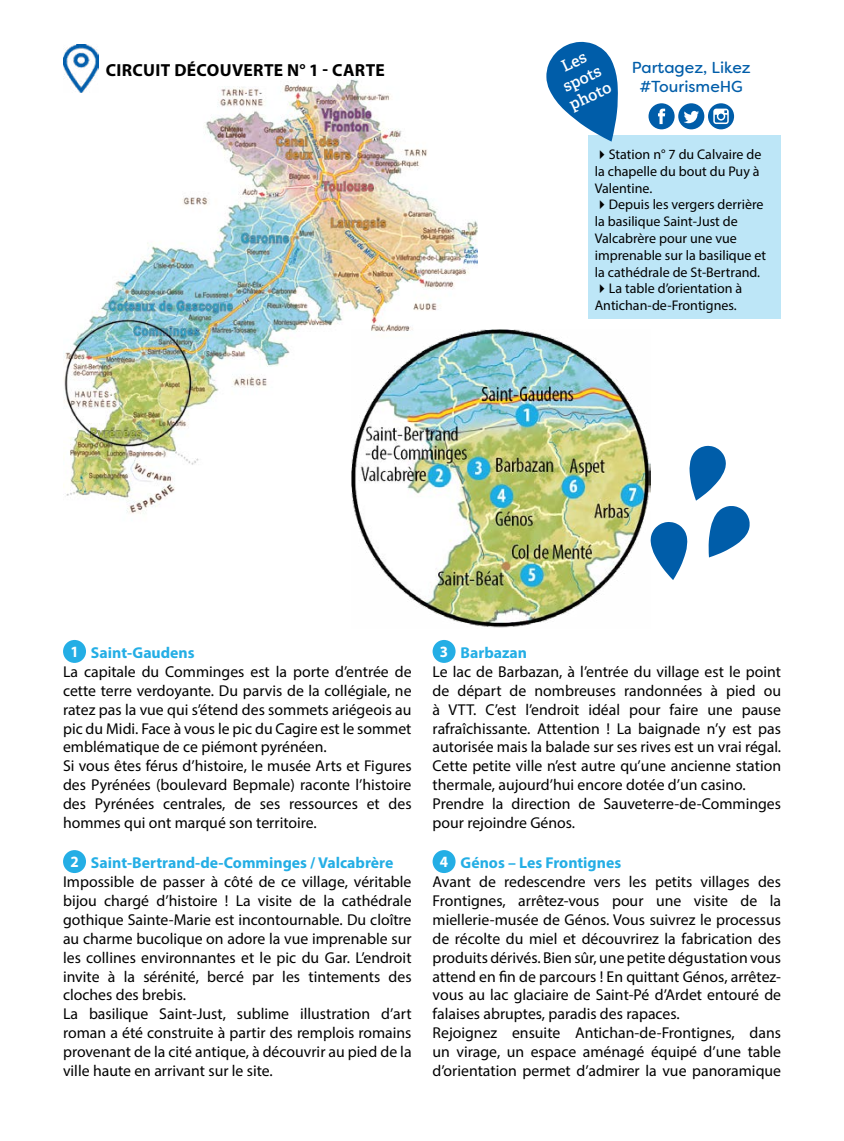
<style>
.page{position:relative;width:844px;height:1141px;background:#fff}
.page>*{position:absolute;margin:0;border:0;box-sizing:border-box;transform-origin:0 0}
.t1{font:700 17.5px "Myriad Pro";letter-spacing:.02em;color:#000}
.t2{font:15.92px "Filson Soft";color:#005da9}
.t3{font:600 15.92px "Adelle";color:#fff}
.t4{font:15.75px/18.9px "Myriad Pro";color:#000;text-align:justify}
.t5{font:700 15.75px "Myriad Pro";color:#24aee5}
.VILLE_Office_Tourism{font:700 15.75px "Myriad Pro";color:#fff;scale:.95 1}
.t6{font:14px/16.8px "Myriad Pro";color:#000}
</style>
<div class="page">
<svg style="left:650px;top:446px;width:99px;height:134px"></svg>
<img style="left:63px;top:79px;width:415px;height:435px">
<div style="left:648px;top:103px;width:26px;height:26px;background:#005da9;border-radius:50%"></div>
<svg style="left:658px;top:109px;width:7px;height:15px"></svg>
<svg style="left:707px;top:103px;width:26px;height:26px"></svg>
<svg style="left:713px;top:109px;width:15px;height:15px"></svg>
<div style="left:678px;top:103px;width:26px;height:26px;background:#005da9;border-radius:50%"></div>
<svg style="left:684px;top:111px;width:14px;height:12px"></svg>
<div style="left:588px;top:135px;width:192px;height:184px;background:#bde6f7"></div>
<div style="left:63px;top:640px;width:23px;height:23px;background:#24aee5;border-radius:50%"></div>
<div style="left:63px;top:850px;width:23px;height:23px;background:#24aee5;border-radius:50%"></div>
<div style="left:432px;top:640px;width:23px;height:23px;background:#24aee5;border-radius:50%"></div>
<div style="left:432px;top:850px;width:23px;height:23px;background:#24aee5;border-radius:50%"></div>
<img style="left:63px;top:44px;width:36px;height:48px">
<img style="left:351px;top:330px;width:299px;height:298px">
<svg style="left:546px;top:42px;width:72px;height:100px"></svg>
<p class="t1" style="left:106px;top:58px;width:281px">CIRCUIT DÉCOUVERTE N° 1 - CARTE</p>
<p class="t3" style="left:559px;top:78px;width:42px;rotate:-25deg">spots</p>
<p class="t3" style="left:566px;top:96px;width:46px;rotate:-25deg">photo</p>
<p class="t2" style="left:631px;top:57px;width:121px">Partagez, Likez</p>
<p class="t2" style="left:639px;top:76px;width:105px">#TourismeHG</p>
<p class="t6" style="left:594px;top:146px;width:168px">✔Station n° 7 du Calvaire de la chapelle du bout du Puy à<br>Valentine.</p>
<p class="t6" style="left:594px;top:196px;width:173px">✔Depuis les vergers derrière la basilique Saint-Just de<br>Valcabrère pour une vue imprenable sur la basilique et la cathédrale de St-Bertrand.</p>
<p class="t6" style="left:594px;top:280px;width:149px">✔La table d’orientation à<br>Antichan-de-Frontignes.</p>
<p class="VILLE_Office_Tourism" style="left:70px;top:642px;width:10px">1</p>
<p class="t5" style="left:91px;top:642px;width:105px">Saint-Gaudens</p>
<p class="t4" style="left:63px;top:662px;width:350px">La capitale du Comminges est la porte d’entrée de cette terre verdoyante. Du parvis de la collégiale, ne ratez pas la vue qui s’étend des sommets ariégeois au pic du Midi. Face à vous le pic du Cagire est le sommet emblématique de ce piémont pyrénéen.</p>
<p class="t4" style="left:63px;top:756px;width:350px">Si vous êtes férus d’histoire, le musée Arts et Figures des Pyrénées (boulevard Bepmale) raconte l’histoire des Pyrénées centrales, de ses ressources et des hommes qui ont marqué son territoire.</p>
<p class="VILLE_Office_Tourism" style="left:70px;top:852px;width:10px">2</p>
<p class="t5" style="left:91px;top:852px;width:304px">Saint-Bertrand-de-Comminges / Valcabrère</p>
<p class="t4" style="left:63px;top:872px;width:350px">Impossible de passer à côté de ce village, véritable bijou chargé d’histoire ! La visite de la cathédrale gothique Sainte-Marie est incontournable. Du cloître au charme bucolique on adore la vue imprenable sur les collines environnantes et le pic du Gar. L’endroit invite à la sérénité, bercé par les tintements des cloches des brebis.</p>
<p class="t4" style="left:63px;top:1004px;width:350px">La basilique Saint-Just, sublime illustration d’art roman a été construite à partir des remplois romains provenant de la cité antique, à découvrir au pied de la ville haute en arrivant sur le site.</p>
<p class="VILLE_Office_Tourism" style="left:440px;top:642px;width:10px">3</p>
<p class="t5" style="left:460px;top:642px;width:68px">Barbazan</p>
<p class="t4" style="left:432px;top:662px;width:350px">Le lac de Barbazan, à l’entrée du village est le point de départ de nombreuses randonnées à pied ou à VTT. C’est l’endroit idéal pour faire une pause rafraîchissante. Attention ! La baignade n’y est pas autorisée mais la balade sur ses rives est un vrai régal.</p>
<p class="t4" style="left:432px;top:756px;width:350px">Cette petite ville n’est autre qu’une ancienne station thermale, aujourd’hui encore dotée d’un casino.</p>
<p class="t4" style="left:432px;top:794px;width:350px">Prendre la direction de Sauveterre-de-Comminges pour rejoindre Génos.</p>
<p class="VILLE_Office_Tourism" style="left:440px;top:852px;width:10px">4</p>
<p class="t5" style="left:460px;top:852px;width:162px">Génos – Les Frontignes</p>
<p class="t4" style="left:432px;top:872px;width:350px">Avant de redescendre vers les petits villages des Frontignes, arrêtez-vous pour une visite de la miellerie-musée de Génos. Vous suivrez le processus de récolte du miel et découvrirez la fabrication des produits dérivés. Bien sûr, une petite dégustation vous attend en fin de parcours ! En quittant Génos, arrêtez&shy;vous au lac glaciaire de Saint-Pé d’Ardet entouré de falaises abruptes, paradis des rapaces.</p>
<p class="t4" style="left:432px;top:1023px;width:350px">Rejoignez ensuite Antichan-de-Frontignes, dans un virage, un espace aménagé équipé d’une table d’orientation permet d’admirer la vue panoramique</p>
</div>
